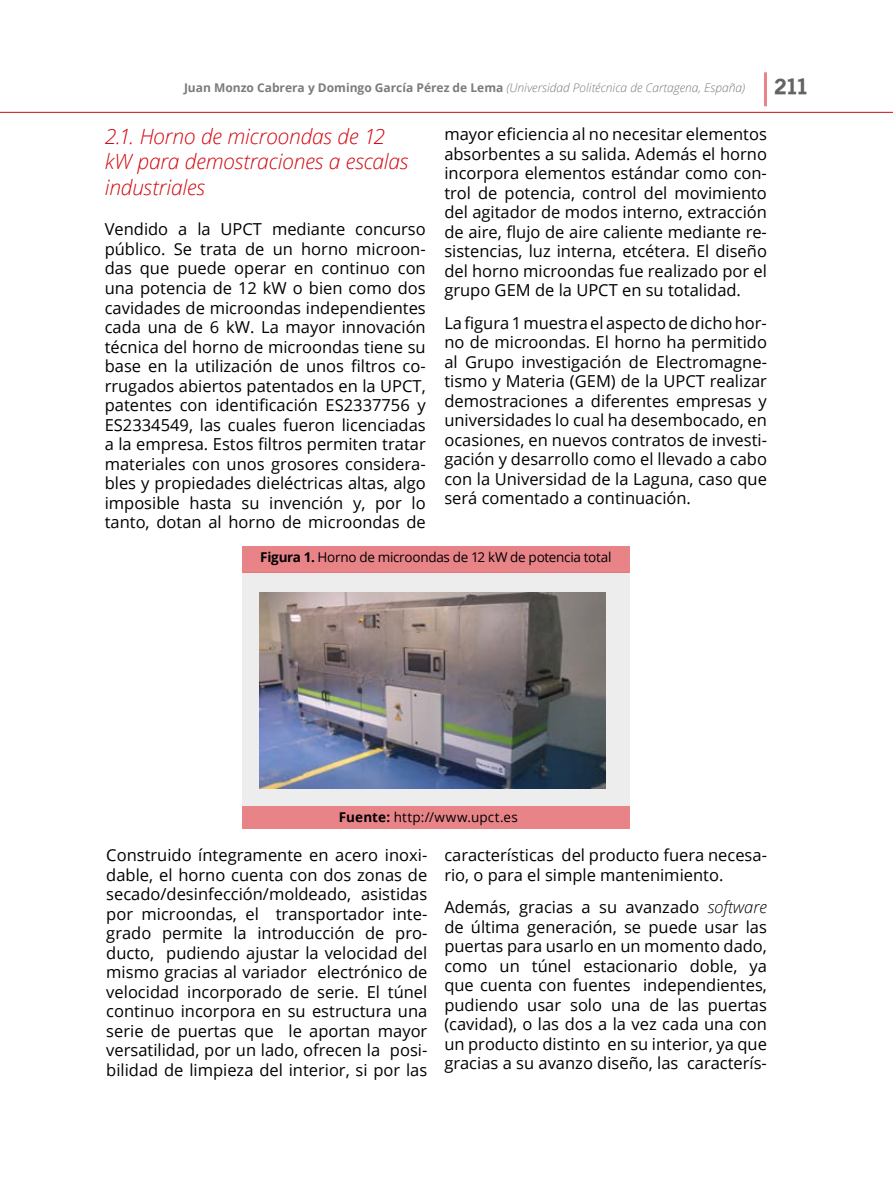
<style>
.page{position:relative;width:893px;height:1191px;background:#fff}
.page>*{position:absolute;margin:0;border:0;box-sizing:border-box;transform-origin:0 0}
.t1{font:italic 300 21px/25.5px "Open Sans";letter-spacing:-.005em;color:#d20a11}
.t2{font:900 21px "Old Sans";color:#646363}
.t3{font:16.5px/19.5px "Open Sans";color:#000;text-align:justify}
.t4{font:13.5px "Open Sans";letter-spacing:-.02em;color:#000}
.t5{font:13.5px "Open Sans";letter-spacing:.02em;color:#000}
.t6{font:italic 300 12px "Open Sans";color:#7c7b7b}
.s1{font-weight:700;font-style:normal}
.s2{font-weight:700}
.s3{font-weight:300;font-style:italic}
</style>
<div class="page">
<hr style="left:0;top:112px;width:893px;height:1px;background:#d20a11">
<hr style="left:764px;top:72px;width:3px;height:34px;background:#d20a11">
<div style="left:242px;top:572px;width:388px;height:234px;background:#ededed"></div>
<div style="left:242px;top:546px;width:388px;height:26px;background:#e88488"></div>
<div style="left:242px;top:806px;width:388px;height:22px;background:#e88488"></div>
<img style="left:260px;top:592px;width:346px;height:196px">
<p class="t6" style="left:184px;top:79px;width:563px"><span class="s1">Juan Monzo Cabrera y Domingo García Pérez de Lema</span> (Universidad Politécnica de Cartagena, España)</p>
<p class="t2" style="left:774px;top:73px;width:36px">211</p>
<p class="t1" style="left:105px;top:123px;width:305px">2.1. Horno de microondas de 12 kW para demostraciones a escalas industriales</p>
<p class="t3" style="left:105px;top:219px;width:323px">Vendido a la UPCT mediante concurso público. Se trata de un horno microon&shy;das que puede operar en continuo con una potencia de 12 kW o bien como dos cavidades de microondas independientes cada una de 6 kW. La mayor innovación técnica del horno de microondas tiene su base en la utilización de unos filtros co&shy;rrugados abiertos patentados en la UPCT, patentes con identificación ES2337756 y ES2334549, las cuales fueron licenciadas a la empresa. Estos filtros permiten tratar materiales con unos grosores considera&shy;bles y propiedades dieléctricas altas, algo imposible hasta su invención y, por lo tanto, dotan al horno de microondas de</p>
<p class="t4" style="left:260px;top:548px;width:353px"><span class="s2">Figura 1.</span> Horno de microondas de 12 kW de potencia total</p>
<p class="t3" style="left:444px;top:124px;width:324px">mayor eficiencia al no necesitar elementos absorbentes a su salida. Además el horno incorpora elementos estándar como con&shy;trol de potencia, control del movimiento del agitador de modos interno, extracción de aire, flujo de aire caliente mediante re&shy;sistencias, luz interna, etcétera. El diseño del horno microondas fue realizado por el grupo GEM de la UPCT en su totalidad.</p>
<p class="t3" style="left:444px;top:312px;width:324px">La figura 1 muestra el aspecto de dicho hor&shy;no de microondas. El horno ha permitido al Grupo investigación de Electromagne&shy;tismo y Materia (GEM) de la UPCT realizar demostraciones a diferentes empresas y universidades lo cual ha desembocado, en ocasiones, en nuevos contratos de investi&shy;gación y desarrollo como el llevado a cabo con la Universidad de la Laguna, caso que será comentado a continuación.</p>
<p class="t5" style="left:339px;top:807px;width:180px"><span class="s2">Fuente:</span> http://www.upct.es</p>
<p class="t3" style="left:106px;top:845px;width:323px">Construido íntegramente en acero inoxi&shy;dable, el horno cuenta con dos zonas de secado/desinfección/moldeado, asistidas por microondas, el transportador inte&shy;grado permite la introducción de pro&shy;ducto, pudiendo ajustar la velocidad del mismo gracias al variador electrónico de velocidad incorporado de serie. El túnel continuo incorpora en su estructura una serie de puertas que le aportan mayor versatilidad, por un lado, ofrecen la posi&shy;bilidad de limpieza del interior, si por las</p>
<p class="t3" style="left:444px;top:845px;width:324px">características del producto fuera necesa&shy;rio, o para el simple mantenimiento.</p>
<p class="t3" style="left:444px;top:897px;width:324px">Además, gracias a su avanzado <span class="s3">software </span>de última generación, se puede usar las puertas para usarlo en un momento dado, como un túnel estacionario doble, ya que cuenta con fuentes independientes, pudiendo usar solo una de las puertas (cavidad), o las dos a la vez cada una con un producto distinto en su interior, ya que gracias a su avanzo diseño, las caracterís-</p>
</div>
